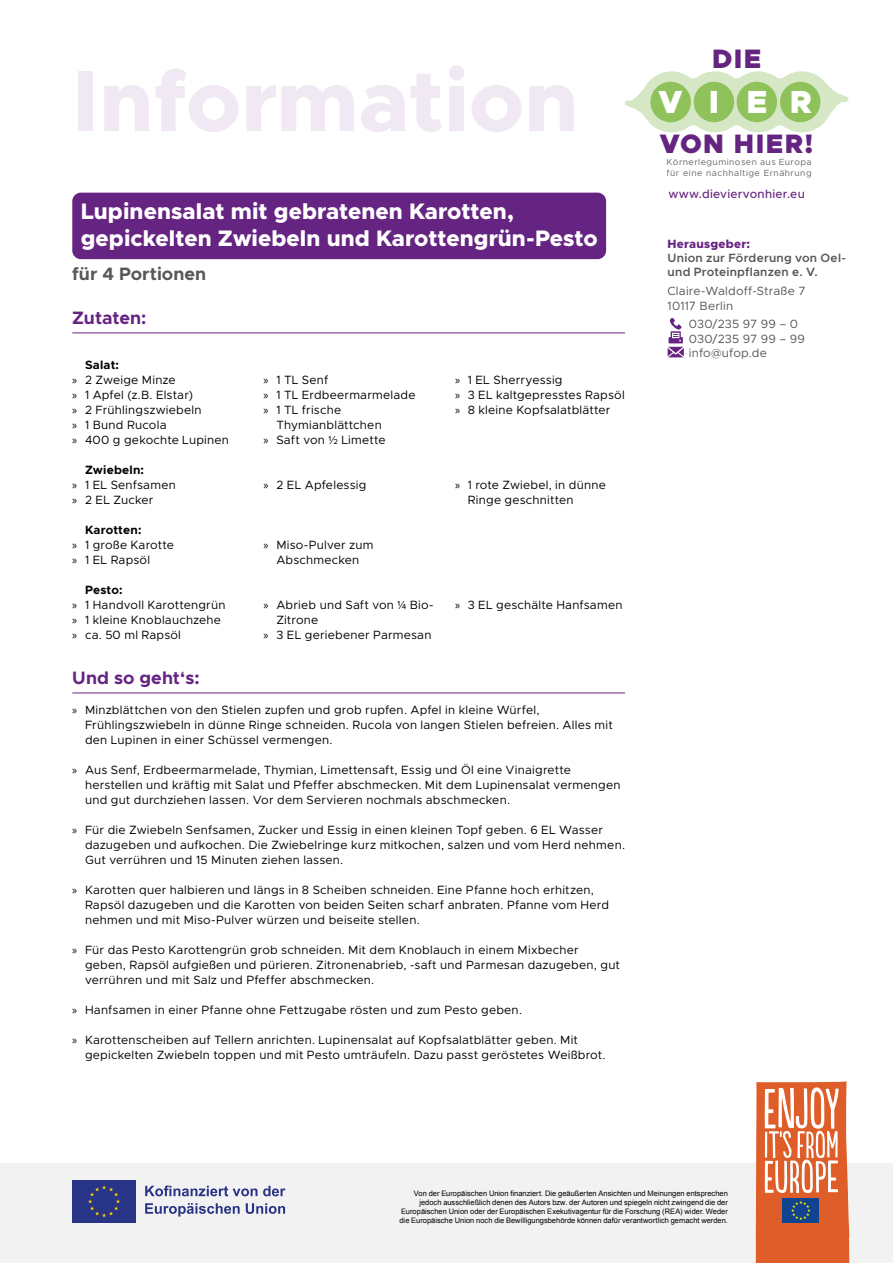
<style>
.page{position:relative;width:893px;height:1263px;background:#fff}
.page>*{position:absolute;margin:0;border:0;box-sizing:border-box;transform-origin:0 0}
.t1{font:800 87px "Metropolis";color:#f0e9f3}
.t2{font:900 32.1px "Metropolis";color:#fff}
.t3{font:900 26.7px "Metropolis";letter-spacing:.055em;color:#652480}
.t4{font:800 22.5px/27px "Metropolis";color:#fff}
.t5{font:700 18px "Metropolis";color:#662482}
.t6{font:700 18px "Metropolis";letter-spacing:.005em;color:#575756}
.t7{font:12px/15px "Metropolis";letter-spacing:.02em;color:#000}
.t8{font:12px/14.4px "Metropolis";letter-spacing:.015em;color:#575756}
.t9{font:600 12px/14.4px "Metropolis";letter-spacing:.02em;color:#575756}
.t10{font:500 12px "Metropolis";letter-spacing:.02em;color:#662482}
.t11{font:800 12px "Metropolis";letter-spacing:.02em;color:#662482}
.t12{font:8.85px/10.6px "Metropolis";letter-spacing:.05em;color:#676767}
.t13{font:7.5px/9px "Arial";color:#000;text-align:right}
.s1{font-weight:700}
.s2{font-family:"Myriad Pro"}
.s3{font-family:"Proxima Nova"}
</style>
<div class="page">
<div style="left:0;top:1163px;width:893px;height:100px;background:#f2f2f2"></div>
<div style="left:72px;top:1180px;width:64px;height:43px;background:#283485"></div>
<svg style="left:88px;top:1185px;width:32px;height:32px"></svg>
<svg style="left:145px;top:1185px;width:112px;height:11px"></svg>
<svg style="left:263px;top:1186px;width:22px;height:10px"></svg>
<svg style="left:145px;top:1203px;width:95px;height:13px"></svg>
<svg style="left:246px;top:1203px;width:39px;height:11px"></svg>
<div style="left:72px;top:193px;width:534px;height:66px;background:#662482;border-radius:9px"></div>
<hr style="left:72px;top:333px;width:553px;height:1px;background:#662482">
<hr style="left:72px;top:693px;width:553px;height:1px;background:#662482">
<svg style="left:625px;top:71px;width:223px;height:61px"></svg>
<div style="left:650px;top:82px;width:41px;height:40px;background:#90c25b;border-radius:50%"></div>
<div style="left:694px;top:82px;width:40px;height:40px;background:#90c25b;border-radius:50%"></div>
<div style="left:737px;top:82px;width:40px;height:40px;background:#90c25b;border-radius:50%"></div>
<div style="left:780px;top:82px;width:40px;height:40px;background:#90c25b;border-radius:50%"></div>
<svg style="left:756px;top:1081px;width:93px;height:182px"></svg>
<svg style="left:668px;top:318px;width:16px;height:39px"></svg>
<h1 class="t1" style="left:72px;top:46px;width:508px">Information</h1>
<h3 class="t4" style="left:81px;top:198px;width:518px">Lupinensalat mit gebratenen Karotten, gepickelten Zwiebeln und Karottengrün-Pesto</h3>
<h3 class="t6" style="left:72px;top:263px;width:136px">für 4 Portionen</h3>
<h3 class="t5" style="left:72px;top:306px;width:76px">Zutaten:</h3>
<p class="t7" style="left:72px;top:357px;width:158px;text-indent:13px"><span class="s1">Salat:<br></span><span class="s2">»</span> 2 Zweige Minze<br><span class="s2">»</span> 1 Apfel (z.B. Elstar)<br><span class="s2">»</span> 2 Frühlingszwiebeln<br><span class="s2">»</span> 1 Bund Rucola<br><span class="s2">»</span> 400 g gekochte Lupinen</p>
<p class="t7" style="left:264px;top:372px;width:66px"><span class="s2">»</span> 1 TL Senf</p>
<p class="t7" style="left:264px;top:387px;width:153px"><span class="s2">»</span> 1 TL Erdbeermarmelade</p>
<p class="t7" style="left:264px;top:402px;width:79px"><span class="s2">»</span> 1 TL frische</p>
<p class="t7" style="left:276px;top:417px;width:107px">Thymianblättchen</p>
<p class="t7" style="left:264px;top:432px;width:123px"><span class="s2">»</span> Saft von <span class="s3">½</span> Limette</p>
<p class="t7" style="left:455px;top:372px;width:171px"><span class="s2">»</span> 1 EL Sherryessig<br><span class="s2">»</span> 3 EL kaltgepresstes Rapsöl <span class="s2">»</span> 8 kleine Kopfsalatblätter</p>
<p class="t7" style="left:72px;top:462px;width:105px;text-indent:13px"><span class="s1">Zwiebeln:<br></span><span class="s2">»</span> 1 EL Senfsamen <span class="s2">»</span> 2 EL Zucker</p>
<p class="t7" style="left:72px;top:522px;width:103px;text-indent:13px"><span class="s1">Karotten:<br></span><span class="s2">»</span> 1 große Karotte <span class="s2">»</span> 1 EL Rapsöl</p>
<p class="t7" style="left:72px;top:582px;width:155px;text-indent:13px"><span class="s1">Pesto:<br></span><span class="s2">»</span> 1 Handvoll Karottengrün <span class="s2">»</span> 1 kleine Knoblauchzehe <span class="s2">»</span> ca. 50 ml Rapsöl</p>
<p class="t7" style="left:264px;top:477px;width:104px"><span class="s2">»</span> 2 EL Apfelessig</p>
<p class="t7" style="left:468px;top:477px;width:140px;text-indent:-13px"><span class="s2">»</span> 1 rote Zwiebel, in dünne<br>Ringe geschnitten</p>
<p class="t7" style="left:264px;top:537px;width:111px;text-align:center"><span class="s2">»</span> Miso-Pulver zum<br>Abschmecken</p>
<p class="t7" style="left:264px;top:597px;width:172px"><span class="s2">»</span> Abrieb und Saft von <span class="s3">¼</span> Bio-</p>
<p class="t7" style="left:276px;top:612px;width:43px">Zitrone</p>
<p class="t7" style="left:264px;top:627px;width:169px"><span class="s2">»</span> 3 EL geriebener Parmesan</p>
<p class="t7" style="left:455px;top:597px;width:169px"><span class="s2">»</span> 3 EL geschälte Hanfsamen</p>
<h3 class="t5" style="left:72px;top:666px;width:129px">Und so geht‘s:</h3>
<p class="t7" style="left:85px;top:702px;width:529px;text-indent:-13px"><span class="s2">»</span> Minzblättchen von den Stielen zupfen und grob rupfen. Apfel in kleine Würfel,<br>Frühlingszwiebeln in dünne Ringe schneiden. Rucola von langen Stielen befreien. Alles mit den Lupinen in einer Schüssel vermengen.</p>
<p class="t7" style="left:85px;top:762px;width:537px;text-indent:-13px"><span class="s2">»</span> Aus Senf, Erdbeermarmelade, Thymian, Limettensaft, Essig und Öl eine Vinaigrette herstellen und kräftig mit Salat und Pfeffer abschmecken. Mit dem Lupinensalat vermengen und gut durchziehen lassen. Vor dem Servieren nochmals abschmecken.</p>
<p class="t7" style="left:85px;top:822px;width:541px;text-indent:-13px"><span class="s2">»</span> Für die Zwiebeln Senfsamen, Zucker und Essig in einen kleinen Topf geben. 6 EL Wasser dazugeben und aufkochen. Die Zwiebelringe kurz mitkochen, salzen und vom Herd nehmen.<br>Gut verrühren und 15 Minuten ziehen lassen.</p>
<p class="t7" style="left:85px;top:882px;width:526px;text-indent:-13px"><span class="s2">»</span> Karotten quer halbieren und längs in 8 Scheiben schneiden. Eine Pfanne hoch erhitzen,<br>Rapsöl dazugeben und die Karotten von beiden Seiten scharf anbraten. Pfanne vom Herd nehmen und mit Miso-Pulver würzen und beiseite stellen.</p>
<p class="t7" style="left:85px;top:942px;width:536px;text-indent:-13px"><span class="s2">»</span> Für das Pesto Karottengrün grob schneiden. Mit dem Knoblauch in einem Mixbecher geben, Rapsöl aufgießen und pürieren. Zitronenabrieb, -saft und Parmesan dazugeben, gut verrühren und mit Salz und Pfeffer abschmecken.</p>
<p class="t7" style="left:72px;top:1002px;width:451px"><span class="s2">»</span> Hanfsamen in einer Pfanne ohne Fettzugabe rösten und zum Pesto geben.</p>
<p class="t7" style="left:85px;top:1032px;width:522px;text-indent:-13px"><span class="s2">»</span> Karottenscheiben auf Tellern anrichten. Lupinensalat auf Kopfsalatblätter geben. Mit gepickelten Zwiebeln toppen und mit Pesto umträufeln. Dazu passt geröstetes Weißbrot.</p>
<h3 class="t3" style="left:712px;top:42px;width:50px">DIE</h3>
<h2 class="t2" style="left:659px;top:82px;width:155px">VIER</h2>
<h3 class="t3" style="left:660px;top:127px;width:155px">VON HIER!</h3>
<p class="t12" style="left:667px;top:157px;width:147px">Körnerleguminosen aus Europa für eine nachhaltige Ernährung</p>
<p class="t10" style="left:668px;top:186px;width:138px">www.dieviervonhier.eu</p>
<p class="t11" style="left:668px;top:236px;width:84px">Herausgeber:</p>
<p class="t9" style="left:668px;top:251px;width:180px">Union zur Förderung von Oel&shy;und Proteinpflanzen e. V.</p>
<p class="t8" style="left:668px;top:284px;width:139px">Claire-Waldoff-Straße 7<br>10117 Berlin</p>
<p class="t8" style="left:689px;top:317px;width:118px">030/235 97 99 – 0<br>030/235 97 99 – 99 info@ufop.de</p>
<p class="t13" style="left:399px;top:1188px;width:330px">Von der Europäischen Union finanziert. Die geäußerten Ansichten und Meinungen entsprechen jedoch ausschließlich denen des Autors bzw. der Autoren und spiegeln nicht zwingend die der Europäischen Union oder der Europäischen Exekutivagentur für die Forschung (REA) wider. Weder die Europäische Union noch die Bewilligungsbehörde können dafür verantwortlich gemacht werden.</p>
</div>
